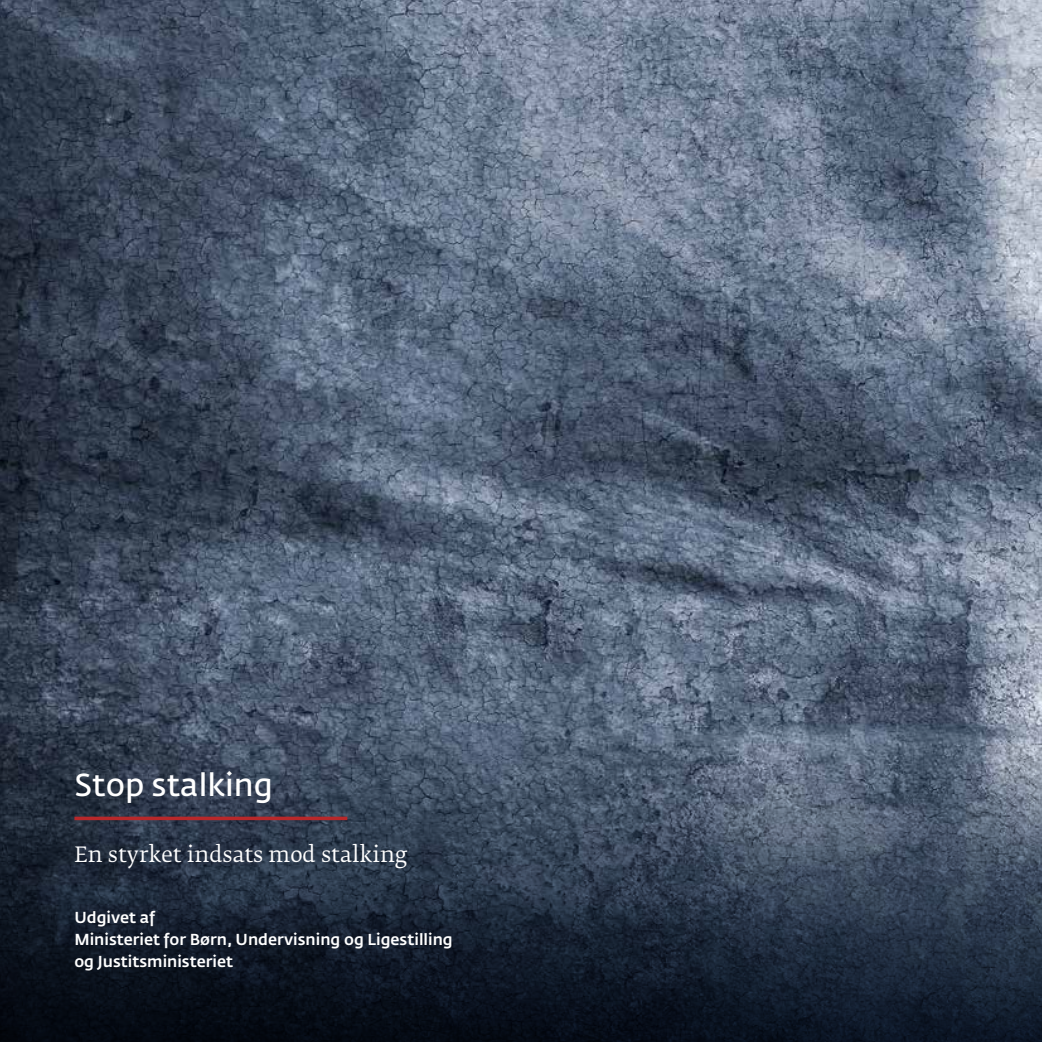
<style>
.page{position:relative;width:1042px;height:1042px;background:#fff}
.page>*{position:absolute;margin:0;border:0;box-sizing:border-box;transform-origin:0 0}
.t1{font:600 31.5px "Fedra Sans Std";color:#fff}
.t2{font:21px "Fedra Serif B Std";color:#fff}
.t3{font:500 15.75px/21.9px "Fedra Sans Std";color:#fff}
</style>
<div class="page">
<img style="left:0;top:0;width:1042px;height:719px">
<svg style="left:0;top:719px;width:1042px;height:34px;background:#516073"></svg>
<svg style="left:0;top:753px;width:1042px;height:289px;background:#283344"></svg>
<svg style="left:74px;top:816px;width:273px;height:4px"></svg>
<h1 class="t1" style="left:74px;top:766px;width:200px">Stop stalking</h1>
<h2 class="t2" style="left:74px;top:842px;width:335px">En styrket indsats mod stalking</h2>
<p class="t3" style="left:74px;top:906px;width:380px">Udgivet af<br>Ministeriet for Børn, Undervisning og Ligestilling og Justitsministeriet</p>
</div>
